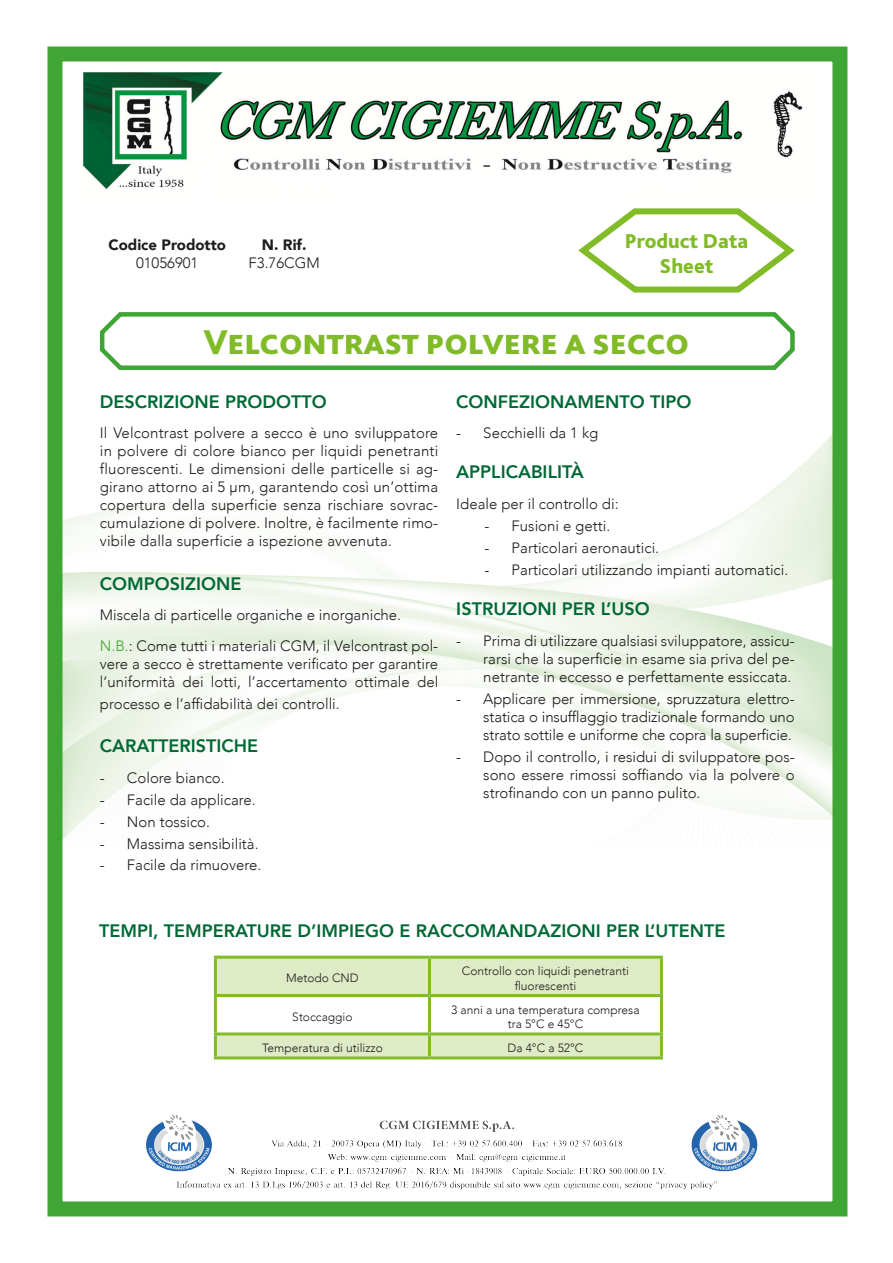
<style>
.page{position:relative;width:893px;height:1263px;background:#fff}
.page>*{position:absolute;margin:0;border:0;box-sizing:border-box;transform-origin:0 0}
.t1{font:800 36px "Bliss Pro";letter-spacing:-.02em;color:#81bb27}
.t2{font:800 21px/25.2px "Bliss Pro";color:#81bb27;text-align:center}
.t3{font:800 18px "Avenir";color:#006935}
.t4{font:300 15px/18px "Avenir";color:#1d1d1b;text-align:justify}
.t5{font:900 15px "Avenir";color:#1d1d1b}
.t6{font:300 12px "Avenir";color:#1d1d1b}
.s1{color:#3fa535}
</style>
<div class="page">
<div style="left:48px;top:46px;width:799px;height:1170px;border:15px solid #3fa535"></div>
<img style="left:82px;top:72px;width:721px;height:119px">
<img style="left:109px;top:1114px;width:676px;height:87px">
<svg style="left:578px;top:208px;width:217px;height:85px"></svg>
<svg style="left:99px;top:312px;width:696px;height:58px"></svg>
<svg style="left:217px;top:959px;width:443px;height:97px"></svg>
<hr style="left:429px;top:956px;width:234px;height:3px;background:#81bb27">
<hr style="left:660px;top:959px;width:3px;height:35px;background:#81bb27">
<hr style="left:214px;top:994px;width:215px;height:3px;background:#81bb27">
<hr style="left:429px;top:994px;width:234px;height:3px;background:#81bb27">
<hr style="left:660px;top:997px;width:3px;height:35px;background:#81bb27">
<hr style="left:214px;top:1032px;width:215px;height:3px;background:#81bb27">
<hr style="left:429px;top:1032px;width:234px;height:3px;background:#81bb27">
<hr style="left:660px;top:1035px;width:3px;height:21px;background:#81bb27">
<hr style="left:214px;top:1056px;width:215px;height:3px;background:#81bb27">
<hr style="left:429px;top:1056px;width:234px;height:3px;background:#81bb27">
<hr style="left:214px;top:956px;width:215px;height:3px;background:#81bb27">
<hr style="left:214px;top:959px;width:3px;height:35px;background:#81bb27">
<hr style="left:428px;top:959px;width:3px;height:35px;background:#81bb27">
<hr style="left:214px;top:997px;width:3px;height:35px;background:#81bb27">
<hr style="left:428px;top:997px;width:3px;height:35px;background:#81bb27">
<hr style="left:214px;top:1035px;width:3px;height:21px;background:#81bb27">
<hr style="left:428px;top:1035px;width:3px;height:21px;background:#81bb27">
<p class="t5" style="left:109px;top:232px;width:119px">Codice Prodotto</p>
<p class="t4" style="left:136px;top:254px;width:64px">01056901</p>
<p class="t5" style="left:262px;top:232px;width:46px">N. Rif.</p>
<p class="t4" style="left:249px;top:254px;width:73px">F3.76CGM</p>
<p class="t2" style="left:625px;top:227px;width:125px">Product Data<br>Sheet</p>
<p class="t1" style="left:203px;top:319px;width:487px">Velcontrast polvere a secco</p>
<p class="t3" style="left:100px;top:387px;width:228px">DESCRIZIONE PRODOTTO</p>
<p class="t4" style="left:100px;top:424px;width:340px">Il Velcontrast polvere a secco è uno sviluppatore in polvere di colore bianco per liquidi penetranti fluorescenti. Le dimensioni delle particelle si ag&shy;girano attorno ai 5 μm, garantendo così un’ottima copertura della superficie senza rischiare sovrac&shy;cumulazione di polvere. Inoltre, è facilmente rimo&shy;vibile dalla superficie a ispezione avvenuta.</p>
<p class="t3" style="left:100px;top:569px;width:143px">COMPOSIZIONE</p>
<p class="t4" style="left:100px;top:606px;width:303px">Miscela di particelle organiche e inorganiche.</p>
<p class="t4" style="left:100px;top:637px;width:340px"><span class="s1">N.B.</span>: Come tutti i materiali CGM, il Velcontrast pol&shy;vere a secco è strettamente verificato per garantire l’uniformità dei lotti, l’accertamento ottimale del</p>
<p class="t4" style="left:100px;top:694px;width:241px">processo e l’affidabilità dei controlli.</p>
<p class="t3" style="left:100px;top:731px;width:160px">CARATTERISTICHE</p>
<p class="t4" style="left:100px;top:768px;width:126px">- Colore bianco.</p>
<p class="t4" style="left:100px;top:791px;width:157px">- Facile da applicare.</p>
<p class="t4" style="left:100px;top:813px;width:112px">- Non tossico.</p>
<p class="t4" style="left:100px;top:835px;width:160px">- Massima sensibilità.</p>
<p class="t4" style="left:100px;top:856px;width:163px">- Facile da rimuovere.</p>
<p class="t3" style="left:456px;top:387px;width:237px">CONFEZIONAMENTO TIPO</p>
<p class="t4" style="left:456px;top:424px;width:144px">- Secchielli da 1 kg</p>
<p class="t3" style="left:456px;top:458px;width:129px">APPLICABILITÀ</p>
<p class="t4" style="left:456px;top:494px;width:164px">Ideale per il controllo di:</p>
<p class="t4" style="left:485px;top:517px;width:127px">- Fusioni e getti.</p>
<p class="t4" style="left:485px;top:539px;width:176px">- Particolari aeronautici.</p>
<p class="t4" style="left:485px;top:561px;width:305px">- Particolari utilizzando impianti automatici.</p>
<p class="t3" style="left:456px;top:595px;width:195px">ISTRUZIONI PER L’USO</p>
<p class="t4" style="left:483px;top:632px;width:313px;text-indent:-27px">- Prima di utilizzare qualsiasi sviluppatore, assicu&shy;rarsi che la superficie in esame sia priva del pe&shy;netrante in eccesso e perfettamente essiccata.</p>
<p class="t4" style="left:483px;top:690px;width:313px;text-indent:-27px">- Applicare per immersione, spruzzatura elettro&shy;statica o insufflaggio tradizionale formando uno strato sottile e uniforme che copra la superficie.</p>
<p class="t4" style="left:483px;top:748px;width:313px;text-indent:-27px">- Dopo il controllo, i residui di sviluppatore pos&shy;sono essere rimossi soffiando via la polvere o strofinando con un panno pulito.</p>
<p class="t3" style="left:99px;top:917px;width:628px">TEMPI, TEMPERATURE D’IMPIEGO E RACCOMANDAZIONI PER L’UTENTE</p>
<p class="t6" style="left:286px;top:971px;width:74px">Metodo CND</p>
<p class="t6" style="left:462px;top:964px;width:168px">Controllo con liquidi penetranti</p>
<p class="t6" style="left:515px;top:978px;width:63px">fluorescenti</p>
<p class="t6" style="left:292px;top:1009px;width:62px">Stoccaggio</p>
<p class="t6" style="left:451px;top:1002px;width:190px">3 anni a una temperatura compresa</p>
<p class="t6" style="left:508px;top:1017px;width:77px">tra 5°C e 45°C</p>
<p class="t6" style="left:262px;top:1041px;width:122px">Temperatura di utilizzo</p>
<p class="t6" style="left:507px;top:1041px;width:77px">Da 4°C a 52°C</p>
</div>
